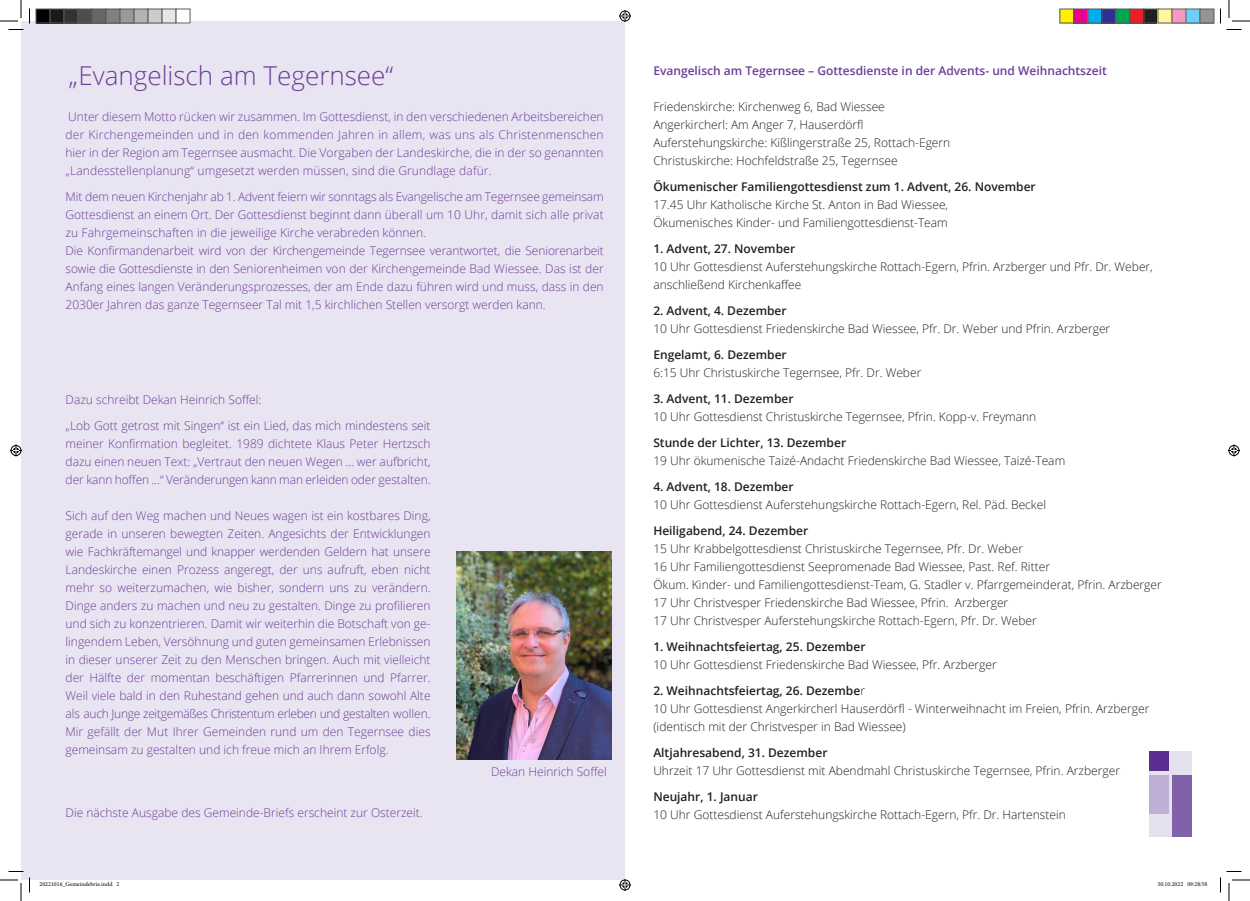
<style>
.page{position:relative;width:1250px;height:901px;background:#fff}
.page>*{position:absolute;margin:0;border:0;box-sizing:border-box;transform-origin:0 0}
.t1{font:300 26px "Open Sans";color:#6b3e98}
.t2{font:300 12px/18px "Open Sans";color:#6b3e98;text-align:justify}
.t3{font:300 12px "Open Sans";color:#231f20}
.t4{font:600 12px "Open Sans";color:#231f20}
.t5{font:600 12px "Open Sans";color:#6b3e98}
.t6{font:6px "Minion Pro";color:#000}
.s1{font-weight:300}
</style>
<div class="page">
<div style="left:21px;top:21px;width:604px;height:859px;background:#e9e4f1"></div>
<div style="left:1149px;top:752px;width:43px;height:85px;background:#e6e1ef"></div>
<div style="left:1172px;top:775px;width:20px;height:62px;background:#8161aa"></div>
<div style="left:1149px;top:775px;width:20px;height:39px;background:#beafd4"></div>
<div style="left:1149px;top:752px;width:20px;height:19px;background:#5b2e91"></div>
<img style="left:457px;top:551px;width:154px;height:208px">
<svg style="left:0;top:0;width:30px;height:30px"></svg>
<svg style="left:0;top:871px;width:30px;height:30px"></svg>
<svg style="left:1220px;top:0;width:30px;height:30px"></svg>
<svg style="left:1220px;top:871px;width:30px;height:30px"></svg>
<svg style="left:619px;top:10px;width:12px;height:12px"></svg>
<svg style="left:619px;top:879px;width:12px;height:12px"></svg>
<svg style="left:10px;top:444px;width:12px;height:12px"></svg>
<svg style="left:1228px;top:444px;width:12px;height:12px"></svg>
<div style="left:36px;top:9px;width:14px;height:14px;background:#000"></div>
<div style="left:36px;top:9px;width:15px;height:15px;border:1px solid #595959"></div>
<div style="left:50px;top:9px;width:14px;height:14px;background:#1a1a1a"></div>
<div style="left:50px;top:9px;width:15px;height:15px;border:1px solid #595959"></div>
<div style="left:64px;top:9px;width:14px;height:14px;background:#333"></div>
<div style="left:64px;top:9px;width:15px;height:15px;border:1px solid #595959"></div>
<div style="left:78px;top:9px;width:14px;height:14px;background:#4d4d4d"></div>
<div style="left:78px;top:9px;width:15px;height:15px;border:1px solid #595959"></div>
<div style="left:92px;top:9px;width:14px;height:14px;background:#666"></div>
<div style="left:92px;top:9px;width:15px;height:15px;border:1px solid #595959"></div>
<div style="left:106px;top:9px;width:14px;height:14px;background:#808080"></div>
<div style="left:106px;top:9px;width:15px;height:15px;border:1px solid #595959"></div>
<div style="left:120px;top:9px;width:14px;height:14px;background:#999"></div>
<div style="left:120px;top:9px;width:15px;height:15px;border:1px solid #595959"></div>
<div style="left:134px;top:9px;width:14px;height:14px;background:#b3b3b3"></div>
<div style="left:134px;top:9px;width:15px;height:15px;border:1px solid #595959"></div>
<div style="left:148px;top:9px;width:14px;height:14px;background:#ccc"></div>
<div style="left:148px;top:9px;width:15px;height:15px;border:1px solid #595959"></div>
<div style="left:162px;top:9px;width:14px;height:14px;background:#e6e6e6"></div>
<div style="left:162px;top:9px;width:15px;height:15px;border:1px solid #595959"></div>
<div style="left:176px;top:9px;width:14px;height:14px;background:#fff"></div>
<div style="left:1060px;top:9px;width:14px;height:14px;background:#fff101"></div>
<div style="left:1074px;top:9px;width:14px;height:14px;background:#ed028c"></div>
<div style="left:1088px;top:9px;width:14px;height:14px;background:#00aeef"></div>
<div style="left:1102px;top:9px;width:14px;height:14px;background:#2e3092"></div>
<div style="left:1101px;top:9px;width:15px;height:15px;border:1px solid #595959"></div>
<div style="left:1116px;top:9px;width:14px;height:14px;background:#00a54f"></div>
<div style="left:1115px;top:9px;width:15px;height:15px;border:1px solid #595959"></div>
<div style="left:1130px;top:9px;width:14px;height:14px;background:#ee1d23"></div>
<div style="left:1144px;top:9px;width:14px;height:14px;background:#231f20"></div>
<div style="left:1143px;top:9px;width:15px;height:15px;border:1px solid #595959"></div>
<div style="left:1158px;top:9px;width:14px;height:14px;background:#fff79a"></div>
<div style="left:1172px;top:9px;width:14px;height:14px;background:#f499c2"></div>
<div style="left:1186px;top:9px;width:14px;height:14px;background:#6bcff6"></div>
<div style="left:1200px;top:9px;width:14px;height:14px;background:#939598"></div>
<div style="left:1199px;top:9px;width:15px;height:15px;border:1px solid #595959"></div>
<p class="t1" style="left:69px;top:58px;width:326px">„Evangelisch am Tegernsee“</p>
<p class="t2" style="left:66px;top:108px;width:540px">Unter diesem Motto rücken wir zusammen. Im Gottesdienst, in den verschiedenen Arbeitsbereichen der Kirchengemeinden und in den kommenden Jahren in allem, was uns als Christenmenschen hier in der Region am Tegernsee ausmacht. Die Vorgaben der Landeskirche, die in der so genannten „Landesstellenplanung“ umgesetzt werden müssen, sind die Grundlage dafür.</p>
<p class="t2" style="left:66px;top:188px;width:540px">Mit dem neuen Kirchenjahr ab 1. Advent feiern wir sonntags als Evangelische am Tegernsee gemeinsam Gottesdienst an einem Ort. Der Gottesdienst beginnt dann überall um 10 Uhr, damit sich alle privat zu Fahrgemeinschaften in die jeweilige Kirche verabreden können.</p>
<p class="t2" style="left:66px;top:242px;width:540px">Die Konfirmandenarbeit wird von der Kirchengemeinde Tegernsee verantwortet, die Seniorenarbeit sowie die Gottesdienste in den Seniorenheimen von der Kirchengemeinde Bad Wiessee. Das ist der Anfang eines langen Veränderungsprozesses, der am Ende dazu führen wird und muss, dass in den 2030er Jahren das ganze Tegernseer Tal mit 1,5 kirchlichen Stellen versorgt werden kann.</p>
<p class="t2" style="left:66px;top:390px;width:197px">Dazu schreibt Dekan Heinrich Soffel:</p>
<p class="t2" style="left:66px;top:416px;width:366px">„Lob Gott getrost mit Singen“ ist ein Lied, das mich mindestens seit meiner Konfirmation begleitet. 1989 dichtete Klaus Peter Hertzsch dazu einen neuen Text: „Vertraut den neuen Wegen … wer aufbricht, der kann hoffen …“ Veränderungen kann man erleiden oder gestalten.</p>
<p class="t2" style="left:66px;top:506px;width:367px">Sich auf den Weg machen und Neues wagen ist ein kostbares Ding, gerade in unseren bewegten Zeiten. Angesichts der Entwicklungen wie Fachkräftemangel und knapper werdenden Geldern hat unsere Landeskirche einen Prozess angeregt, der uns aufruft, eben nicht mehr so weiterzumachen, wie bisher, sondern uns zu verändern.<br>Dinge anders zu machen und neu zu gestalten. Dinge zu profilieren und sich zu konzentrieren. Damit wir weiterhin die Botschaft von ge&shy;lingendem Leben, Versöhnung und guten gemeinsamen Erlebnissen in dieser unserer Zeit zu den Menschen bringen. Auch mit vielleicht der Hälfte der momentan beschäftigen Pfarrerinnen und Pfarrer.<br>Weil viele bald in den Ruhestand gehen und auch dann sowohl Alte als auch Junge zeitgemäßes Christentum erleben und gestalten wollen.<br>Mir gefällt der Mut Ihrer Gemeinden rund um den Tegernsee dies gemeinsam zu gestalten und ich freue mich an Ihrem Erfolg.</p>
<p class="t2" style="left:66px;top:803px;width:359px">Die nächste Ausgabe des Gemeinde-Briefs erscheint zur Osterzeit.</p>
<p class="t2" style="left:491px;top:762px;width:117px">Dekan Heinrich Soffel</p>
<p class="t5" style="left:653px;top:62px;width:455px">Evangelisch am Tegernsee – Gottesdienste in der Advents- und Weihnachtszeit</p>
<p class="t3" style="left:653px;top:98px;width:233px">Friedenskirche: Kirchenweg 6, Bad Wiessee</p>
<p class="t3" style="left:653px;top:116px;width:212px">Angerkircherl: Am Anger 7, Hauserdörfl</p>
<p class="t3" style="left:653px;top:134px;width:298px">Auferstehungskirche: Kißlingerstraße 25, Rottach-Egern</p>
<p class="t3" style="left:653px;top:152px;width:246px">Christuskirche: Hochfeldstraße 25, Tegernsee</p>
<p class="t4" style="left:653px;top:178px;width:384px">Ökumenischer Familiengottesdienst zum 1. Advent, 26. November</p>
<p class="t3" style="left:653px;top:196px;width:296px">17.45 Uhr Katholische Kirche St. Anton in Bad Wiessee,</p>
<p class="t3" style="left:653px;top:214px;width:296px">Ökumenisches Kinder- und Familiengottesdienst-Team</p>
<p class="t4" style="left:653px;top:240px;width:143px">1. Advent, 27. November</p>
<p class="t3" style="left:653px;top:258px;width:501px">10 Uhr Gottesdienst Auferstehungskirche Rottach-Egern, Pfrin. Arzberger und Pfr. Dr. Weber,</p>
<p class="t3" style="left:653px;top:276px;width:150px">anschließend Kirchenkaffee</p>
<p class="t4" style="left:653px;top:302px;width:135px">2. Advent, 4. Dezember</p>
<p class="t3" style="left:653px;top:320px;width:458px">10 Uhr Gottesdienst Friedenskirche Bad Wiessee, Pfr. Dr. Weber und Pfrin. Arzberger</p>
<p class="t4" style="left:653px;top:346px;width:135px">Engelamt, 6. Dezember</p>
<p class="t3" style="left:653px;top:364px;width:269px">6:15 Uhr Christuskirche Tegernsee, Pfr. Dr. Weber</p>
<p class="t4" style="left:653px;top:390px;width:142px">3. Advent, 11. Dezember</p>
<p class="t3" style="left:653px;top:408px;width:384px">10 Uhr Gottesdienst Christuskirche Tegernsee, Pfrin. Kopp-v. Freymann</p>
<p class="t4" style="left:653px;top:434px;width:194px">Stunde der Lichter, 13. Dezember</p>
<p class="t3" style="left:653px;top:452px;width:413px">19 Uhr ökumenische Taizé-Andacht Friedenskirche Bad Wiessee, Taizé-Team</p>
<p class="t4" style="left:653px;top:478px;width:142px">4. Advent, 18. Dezember</p>
<p class="t3" style="left:653px;top:496px;width:394px">10 Uhr Gottesdienst Auferstehungskirche Rottach-Egern, Rel. Päd. Beckel</p>
<p class="t4" style="left:653px;top:522px;width:156px">Heiligabend, 24. Dezember</p>
<p class="t3" style="left:653px;top:540px;width:371px">15 Uhr Krabbelgottesdienst Christuskirche Tegernsee, Pfr. Dr. Weber</p>
<p class="t3" style="left:653px;top:558px;width:398px">16 Uhr Familiengottesdienst Seepromenade Bad Wiessee, Past. Ref. Ritter</p>
<p class="t3" style="left:653px;top:576px;width:510px">Ökum. Kinder- und Familiengottesdienst-Team, G. Stadler v. Pfarrgemeinderat, Pfrin. Arzberger</p>
<p class="t3" style="left:653px;top:594px;width:356px">17 Uhr Christvesper Friedenskirche Bad Wiessee, Pfrin. Arzberger</p>
<p class="t3" style="left:653px;top:612px;width:385px">17 Uhr Christvesper Auferstehungskirche Rottach-Egern, Pfr. Dr. Weber</p>
<p class="t4" style="left:653px;top:638px;width:214px">1. Weihnachtsfeiertag, 25. Dezember</p>
<p class="t3" style="left:653px;top:656px;width:345px">10 Uhr Gottesdienst Friedenskirche Bad Wiessee, Pfr. Arzberger</p>
<p class="t4" style="left:653px;top:682px;width:213px">2. Weihnachtsfeiertag, 26. Dezembe<span class="s1">r</span></p>
<p class="t3" style="left:653px;top:700px;width:497px">10 Uhr Gottesdienst Angerkircherl Hauserdörfl - Winterweihnacht im Freien, Pfrin. Arzberger</p>
<p class="t3" style="left:653px;top:718px;width:254px">(identisch mit der Christvesper in Bad Wiessee)</p>
<p class="t4" style="left:653px;top:744px;width:176px">Altjahresabend, 31. Dezember</p>
<p class="t3" style="left:653px;top:762px;width:468px">Uhrzeit 17 Uhr Gottesdienst mit Abendmahl Christuskirche Tegernsee, Pfrin. Arzberger</p>
<p class="t4" style="left:653px;top:788px;width:106px">Neujahr, 1. Januar</p>
<p class="t3" style="left:653px;top:806px;width:414px">10 Uhr Gottesdienst Auferstehungskirche Rottach-Egern, Pfr. Dr. Hartenstein</p>
<p class="t6" style="left:40px;top:880px;width:81px">20221016_Gemeindebrie.indd 2</p>
<p class="t6" style="left:1157px;top:880px;width:51px">30.10.2022 09:28:58</p>
</div>
